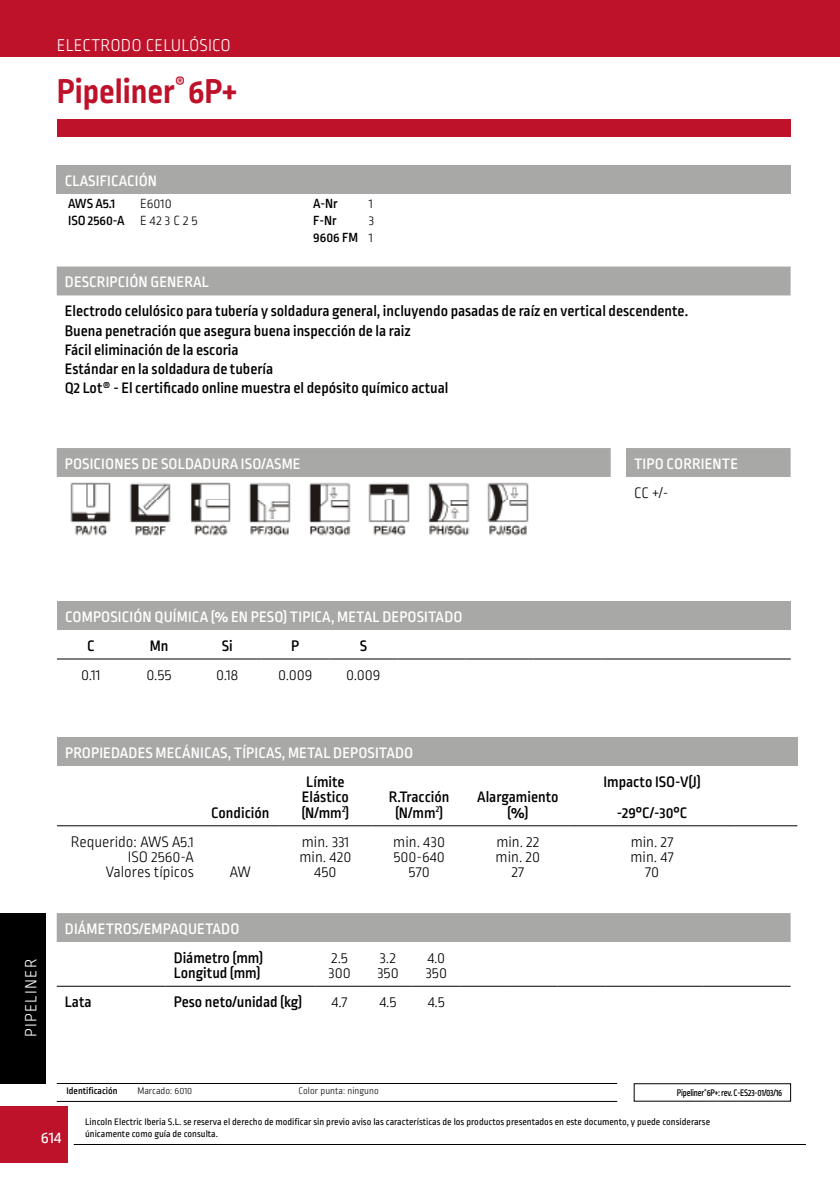
<style>
.page{position:relative;width:840px;height:1191px;background:#fff}
.page>*{position:absolute;margin:0;border:0;box-sizing:border-box;transform-origin:0 0}
.t1{font:700 36px "Ropa Sans Pro";color:#bd122a}
.t2{font:300 18px "Ropa Sans Pro";letter-spacing:.01em;color:#fff}
.t3{font:300 17px "Ropa Sans Pro";letter-spacing:.075em;color:#fff}
.t4{font:17px "Ropa Sans Pro";color:#fff}
.t5{font:500 16px/15.4px "Ropa Sans Pro";color:#000}
.t6{font:500 16px "Ropa Sans Pro";letter-spacing:.01em;color:#fff}
.t7{font:300 16px/15.4px "Ropa Sans Pro";color:#000;text-align:center}
.t8{font:500 14px/17px "Ropa Sans Pro";color:#000;text-align:right}
.t9{font:300 14px "Ropa Sans Pro";color:#000}
.t10{font:10px/11.4px "Ropa Sans Pro";color:#000}
.t11{font:500 10px "Ropa Sans Pro";letter-spacing:-.02em;color:#000;scale:.87 1}
.t12{font:300 10px "Ropa Sans Pro";color:#000}
.t13{font:500 10px "Ropa Sans Pro";color:#000}
.s1{font-weight:300}
</style>
<div class="page">
<div style="left:0;top:0;width:839px;height:57px;background:#bd122a"></div>
<div style="left:57px;top:119px;width:733px;height:17px;background:#bd122a"></div>
<hr style="left:74px;top:1144px;width:731px;height:1px;background:#000">
<div style="left:0;top:1106px;width:68px;height:56px;background:#bd122a"></div>
<div style="left:0;top:913px;width:45px;height:170px;background:#000"></div>
<div style="left:57px;top:266px;width:733px;height:29px;background:#a8a8a7"></div>
<hr style="left:57px;top:1083px;width:560px;height:1px;background:#000">
<hr style="left:57px;top:1101px;width:560px;height:1px;background:#000">
<div style="left:57px;top:601px;width:733px;height:29px;background:#a8a8a7"></div>
<hr style="left:57px;top:658px;width:68px;height:1px;background:#000">
<hr style="left:125px;top:658px;width:68px;height:1px;background:#000">
<hr style="left:193px;top:658px;width:68px;height:1px;background:#000">
<hr style="left:261px;top:658px;width:68px;height:1px;background:#000">
<hr style="left:329px;top:658px;width:68px;height:1px;background:#000">
<hr style="left:397px;top:658px;width:68px;height:1px;background:#000">
<hr style="left:465px;top:658px;width:68px;height:1px;background:#000">
<hr style="left:533px;top:658px;width:68px;height:1px;background:#000">
<hr style="left:601px;top:658px;width:189px;height:1px;background:#000">
<div style="left:57px;top:913px;width:733px;height:29px;background:#a8a8a7"></div>
<hr style="left:57px;top:986px;width:108px;height:1px;background:#000">
<hr style="left:165px;top:986px;width:150px;height:1px;background:#000">
<hr style="left:315px;top:986px;width:49px;height:1px;background:#000">
<hr style="left:364px;top:986px;width:48px;height:1px;background:#000">
<hr style="left:412px;top:986px;width:48px;height:1px;background:#000">
<hr style="left:460px;top:986px;width:48px;height:1px;background:#000">
<hr style="left:508px;top:986px;width:49px;height:1px;background:#000">
<hr style="left:557px;top:986px;width:48px;height:1px;background:#000">
<hr style="left:605px;top:986px;width:48px;height:1px;background:#000">
<hr style="left:653px;top:986px;width:49px;height:1px;background:#000">
<hr style="left:702px;top:986px;width:88px;height:1px;background:#000">
<div style="left:57px;top:737px;width:739px;height:29px;background:#a8a8a7"></div>
<hr style="left:57px;top:825px;width:145px;height:1px;background:#000">
<hr style="left:202px;top:825px;width:76px;height:1px;background:#000">
<hr style="left:278px;top:825px;width:94px;height:1px;background:#000">
<hr style="left:372px;top:825px;width:93px;height:1px;background:#000">
<hr style="left:465px;top:825px;width:104px;height:1px;background:#000">
<hr style="left:569px;top:825px;width:165px;height:1px;background:#000">
<hr style="left:734px;top:825px;width:62px;height:1px;background:#000">
<div style="left:57px;top:448px;width:733px;height:29px;background:#a8a8a7"></div>
<img style="left:129px;top:483px;width:42px;height:53px">
<img style="left:70px;top:482px;width:41px;height:54px">
<img style="left:249px;top:482px;width:42px;height:54px">
<img style="left:190px;top:482px;width:41px;height:54px">
<img style="left:368px;top:483px;width:42px;height:53px">
<img style="left:309px;top:482px;width:42px;height:54px">
<img style="left:487px;top:482px;width:42px;height:54px">
<img style="left:428px;top:482px;width:42px;height:54px">
<div style="left:57px;top:165px;width:733px;height:29px;background:#a8a8a7"></div>
<p class="t2" style="left:57px;top:36px;width:175px">ELECTRODO CELULÓSICO</p>
<h1 class="t1" style="left:57px;top:70px;width:181px">Pipeliner<sup>®</sup> 6P+</h1>
<p class="t6" style="left:65px;top:172px;width:94px">CLASIFICACIÓN</p>
<p class="t8" style="left:68px;top:196px;width:48px">AWS A5.1</p>
<p class="t9" style="left:140px;top:196px;width:33px">E6010</p>
<p class="t8" style="left:313px;top:196px;width:26px">A-Nr</p>
<p class="t9" style="left:368px;top:196px;width:6px">1</p>
<p class="t8" style="left:68px;top:213px;width:131px">ISO 2560-A <span class="s1">E 42 3 C 2 5</span></p>
<p class="t8" style="left:313px;top:213px;width:25px">F-Nr</p>
<p class="t8" style="left:313px;top:213px;width:62px"><span class="s1">3<br></span>9606 FM <span class="s1">1</span></p>
<p class="t6" style="left:65px;top:273px;width:145px">DESCRIPCIÓN GENERAL</p>
<p class="t5" style="left:65px;top:302px;width:624px;line-height:19.2px">Electrodo celulósico para tubería y soldadura general, incluyendo pasadas de raíz en vertical descendente.<br>Buena penetración que asegura buena inspección de la raiz<br>Fácil eliminación de la escoria<br>Estándar en la soldadura de tubería<br>Q2 Lot® - El certificado online muestra el depósito químico actual</p>
<p class="t6" style="left:65px;top:455px;width:237px">POSICIONES DE SOLDADURA ISO/ASME</p>
<p class="t6" style="left:633px;top:455px;width:105px">TIPO CORRIENTE</p>
<p class="t7" style="left:633px;top:486px;width:36px">CC +/-</p>
<p class="t6" style="left:65px;top:608px;width:399px">COMPOSICIÓN QUÍMICA (% EN PESO) TIPICA, METAL DEPOSITADO</p>
<p class="t5" style="left:87px;top:639px;width:9px">C</p>
<p class="t5" style="left:150px;top:639px;width:20px">Mn</p>
<p class="t5" style="left:221px;top:639px;width:12px">Si</p>
<p class="t5" style="left:291px;top:639px;width:10px">P</p>
<p class="t5" style="left:359px;top:639px;width:9px">S</p>
<p class="t7" style="left:81px;top:668px;width:21px">0.11</p>
<p class="t7" style="left:146px;top:668px;width:26px">0.55</p>
<p class="t7" style="left:216px;top:668px;width:23px">0.18</p>
<p class="t7" style="left:278px;top:668px;width:36px">0.009</p>
<p class="t7" style="left:346px;top:668px;width:36px">0.009</p>
<p class="t6" style="left:65px;top:744px;width:349px">PROPIEDADES MECÁNICAS, TÍPICAS, METAL DEPOSITADO</p>
<p class="t5" style="left:211px;top:805px;width:60px">Condición</p>
<p class="t5" style="left:301px;top:775px;width:49px">Límite<br>Elástico (N/mm<sup>2</sup>)</p>
<p class="t5" style="left:388px;top:790px;width:62px;text-align:center">R.Tracción (N/mm<sup>2</sup>)</p>
<p class="t5" style="left:477px;top:790px;width:83px;text-align:center">Alargamiento (%)</p>
<p class="t5" style="left:603px;top:767px;width:99px;line-height:30.6px;text-align:center">Impacto ISO-V(J) -29°C/-30°C</p>
<p class="t3" style="left:22px;top:1037px;width:80px;rotate:-90deg">PIPELINER</p>
<p class="t7" style="left:71px;top:834px;width:124px;text-align:right">Requerido: AWS A5.1<br>ISO 2560-A<br>Valores típicos</p>
<p class="t7" style="left:230px;top:865px;width:23px">AW</p>
<p class="t7" style="left:299px;top:834px;width:53px">min. 331 min. 420<br>450</p>
<p class="t7" style="left:393px;top:834px;width:53px">min. 430<br>500-640<br>570</p>
<p class="t7" style="left:495px;top:834px;width:46px">min. 22 min. 20<br>27</p>
<p class="t7" style="left:630px;top:834px;width:45px">min. 27 min. 47<br>70</p>
<p class="t6" style="left:65px;top:920px;width:176px">DIÁMETROS/EMPAQUETADO</p>
<p class="t5" style="left:174px;top:951px;width:91px">Diámetro (mm)<br>Longitud (mm)</p>
<p class="t7" style="left:328px;top:951px;width:24px;text-align:left">2.5<br>300</p>
<p class="t7" style="left:377px;top:951px;width:23px;text-align:left">3.2<br>350</p>
<p class="t7" style="left:425px;top:951px;width:23px;text-align:left">4.0<br>350</p>
<p class="t5" style="left:65px;top:995px;width:28px">Lata</p>
<p class="t5" style="left:174px;top:995px;width:130px">Peso neto/unidad (kg)</p>
<p class="t7" style="left:332px;top:995px;width:17px">4.7</p>
<p class="t7" style="left:379px;top:995px;width:18px">4.5</p>
<p class="t7" style="left:428px;top:995px;width:18px">4.5</p>
<p class="t13" style="left:67px;top:1085px;width:52px">Identificación</p>
<p class="t12" style="left:137px;top:1086px;width:56px">Marcado: 6010</p>
<p class="t12" style="left:298px;top:1086px;width:82px">Color punta: ninguno</p>
<p class="t11" style="left:676px;top:1087px;width:123px">Pipeliner<sup>®</sup>6P+: rev. C-ES23-01/03/16</p>
<p class="t4" style="left:41px;top:1128px;width:22px">614</p>
<p class="t10" style="left:85px;top:1116px;width:626px">Lincoln Electric Iberia S.L. se reserva el derecho de modificar sin previo aviso las características de los productos presentados en este documento, y puede considerarse únicamente como guía de consulta.</p>
</div>
